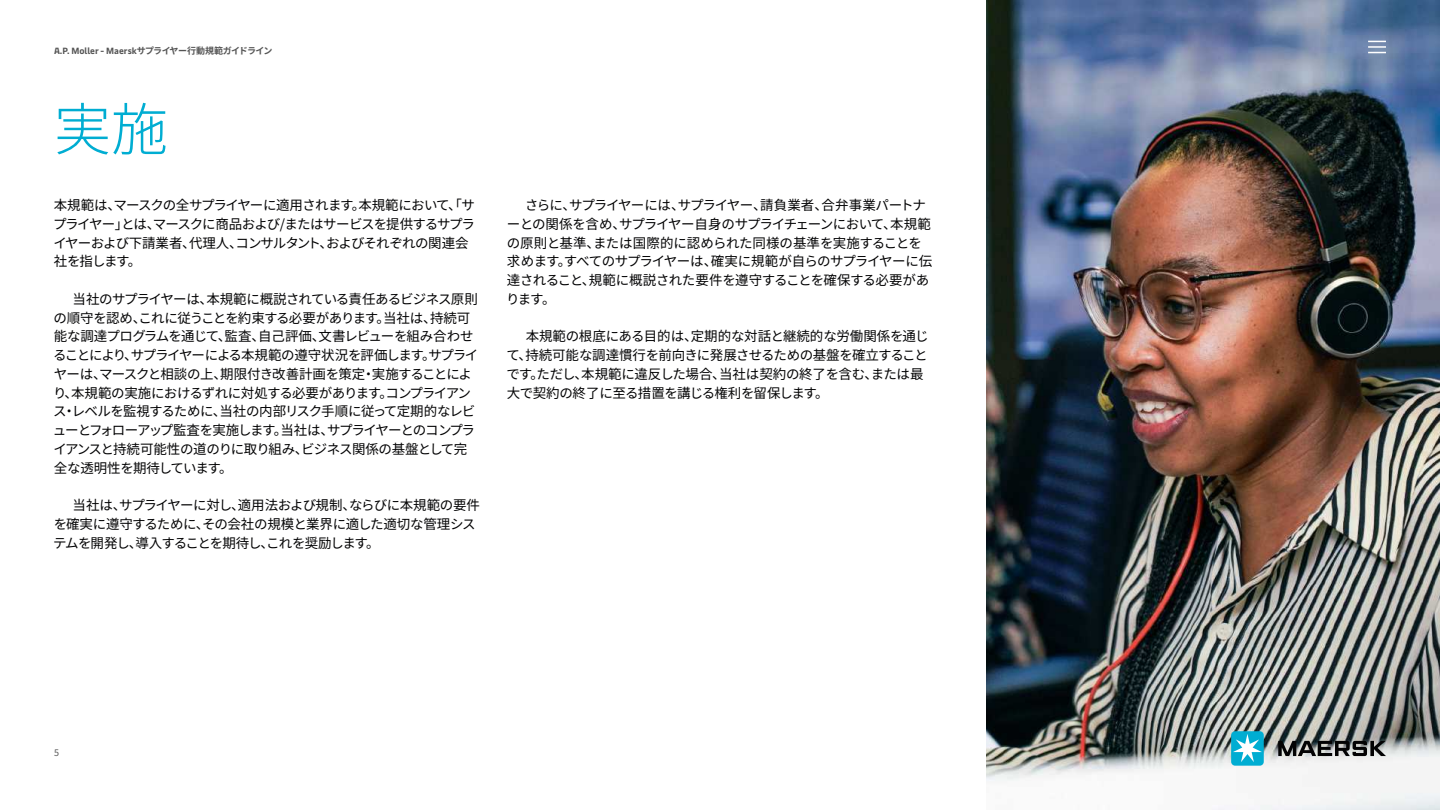
<style>
.page{position:relative;width:1440px;height:810px;background:#fff}
.page>*{position:absolute;margin:0;border:0;box-sizing:border-box;transform-origin:0 0}
.t1{font:300 57px "Noto Sans CJ Kjp";color:#00add2}
.t2{font:13.5px/18.8px "Noto Sans CJ Kjp";letter-spacing:-.045em;color:#030304}
.t3{font:13.5px/18.8px "Noto Sans CJ Kjp";letter-spacing:-.02em;color:#030304}
.t4{font:13.5px/18.8px "Noto Sans CJ Kjp";letter-spacing:-.065em;color:#030304}
.t5{font:700 9px "Maersk Text";color:#545454}
.t6{font:9px "Noto Sans CJ Kjp";color:#545454}
.s1{font-family:"Noto Sans CJ Kjp"}
</style>
<div class="page">
<img style="left:987px;top:0;width:453px;height:810px">
<svg style="left:1278px;top:741px;width:108px;height:15px;background:#565858"></svg>
<div style="left:1231px;top:731px;width:33px;height:35px;background:#00add2;border-radius:4px"></div>
<svg style="left:1233px;top:734px;width:29px;height:28px"></svg>
<svg style="left:1368px;top:41px;width:18px;height:12px"></svg>
<p class="t5" style="left:54px;top:43px;width:220px">A.P. Moller - Maersk<span class="s1">サプライヤー行動規範ガイドライン</span></p>
<h1 class="t1" style="left:54px;top:97px;width:115px">実施</h1>
<p class="t4" style="left:53px;top:196px;width:423px">本規範は、マースクの全サプライヤーに適用されます。本規範において、「サプライヤー」とは、マースクに商品および/またはサービスを提供するサプライヤーおよび下請業者、代理人、コンサルタント、およびそれぞれの関連会社を指します。</p>
<p class="t2" style="left:53px;top:290px;width:427px;text-indent:20px">当社のサプライヤーは、本規範に概説されている責任あるビジネス原則の順守を認め、これに従うことを約束する必要があります。当社は、持続可能な調達プログラムを通じて、監査、自己評価、文書レビューを組み合わせることにより、サプライヤーによる本規範の遵守状況を評価します。サプライヤーは、マースクと相談の上、期限付き改善計画を策定・実施することにより、本規範の実施におけるずれに対処する必要があります。コンプライアンス・レベルを監視するために、当社の内部リスク手順に従って定期的なレビューとフォローアップ監査を実施します。当社は、サプライヤーとのコンプライアンスと持続可能性の道のりに取り組み、ビジネス関係の基盤として完全な透明性を期待しています。</p>
<p class="t2" style="left:53px;top:496px;width:428px;text-indent:19px">当社は、サプライヤーに対し、適用法および規制、ならびに本規範の要件を確実に遵守するために、その会社の規模と業界に適した適切な管理システムを開発し、導入することを期待し、これを奨励します。</p>
<p class="t2" style="left:506px;top:196px;width:428px;text-indent:19px">さらに、サプライヤーには、サプライヤー、請負業者、合弁事業パートナーとの関係を含め、サプライヤー自身のサプライチェーンにおいて、本規範の原則と基準、または国際的に認められた同様の基準を実施することを求めます。すべてのサプライヤーは、確実に規範が自らのサプライヤーに伝達されること、規範に概説された要件を遵守することを確保する必要があります。</p>
<p class="t3" style="left:506px;top:327px;width:424px;text-indent:19px">本規範の根底にある目的は、定期的な対話と継続的な労働関係を通じて、持続可能な調達慣行を前向きに発展させるための基盤を確立することです。ただし、本規範に違反した場合、当社は契約の終了を含む、または最大で契約の終了に至る措置を講じる権利を留保します。</p>
<p class="t6" style="left:54px;top:748px;width:6px">5</p>
</div>
